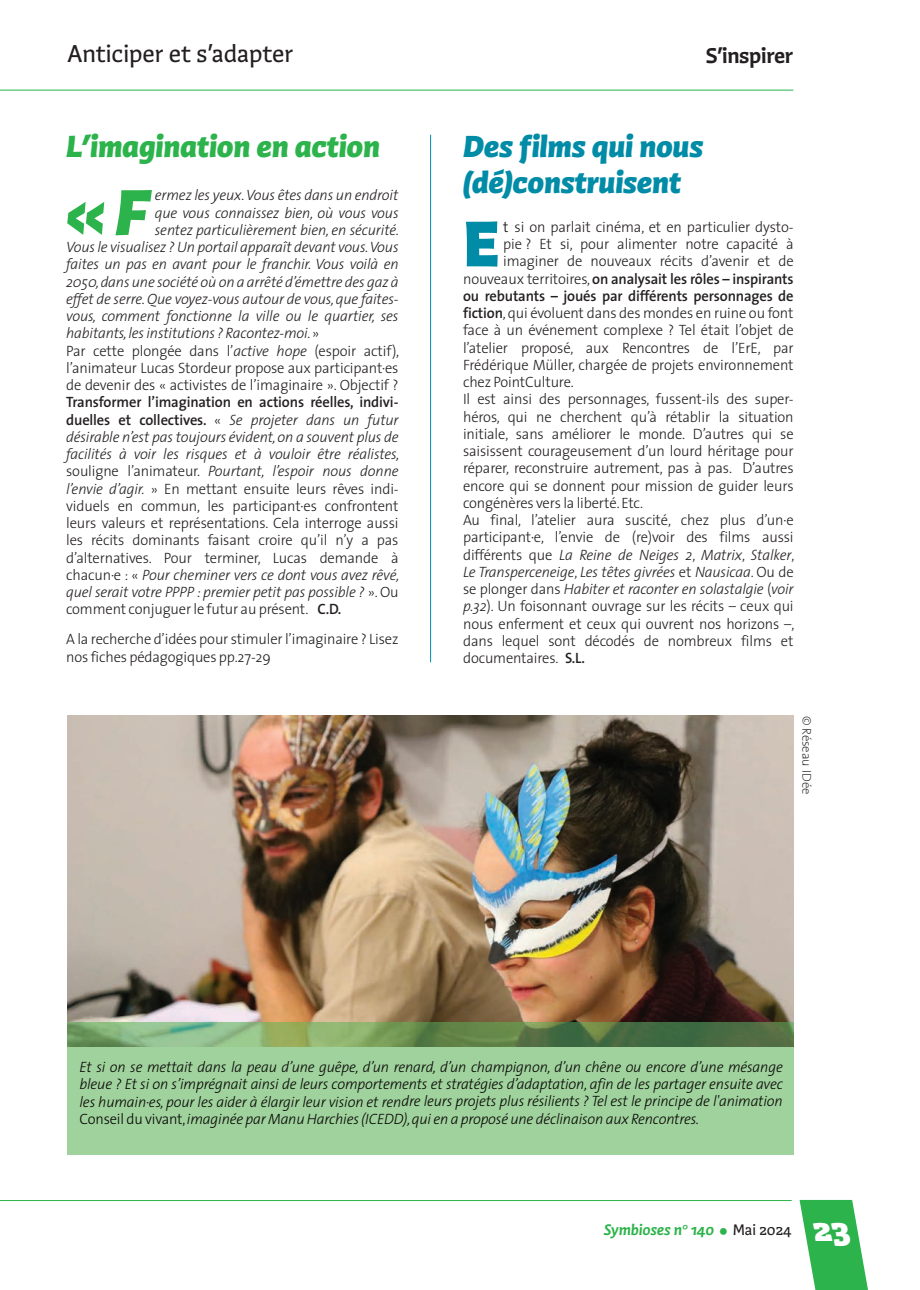
<style>
.page{position:relative;width:920px;height:1290px;background:#fff}
.page>*{position:absolute;margin:0;border:0;box-sizing:border-box;transform-origin:0 0}
.t1{font:italic 900 63.45px "Winco";color:#2cb34b}
.t2{font:900 63.45px "Winco";color:#008ba7}
.t3{font:italic 900 30px/36px "Winco";color:#008ba7}
.t4{font:italic 900 30px "Winco";color:#2cb34b}
.t5{font:24px "Winco";color:#231f20}
.t6{font:700 21px "Winco";letter-spacing:-.015em;color:#231f20}
.t7{font:300 15px/17.2px "The Sans";letter-spacing:-.01em;color:#231f20;text-align:justify}
.t8{font:italic 300 15px "The Sans";letter-spacing:-.01em;color:#231f20}
.t9{font:italic 300 15px/17.2px "The Sans";letter-spacing:-.01em;color:#080505;text-align:justify}
.t10{font:600 15px "The Sans";letter-spacing:-.01em;color:#231f20}
.t11{font:italic 700 15px "Winco";color:#2cb34b}
.t12{font:200 12.75px "The Sans";color:#231f20}
.s1{font-style:normal}
.s2{font-style:italic}
.s3{font-weight:600}
.s4{color:#080505}
.s5{font-weight:300}
.s6{font-weight:400;font-style:normal;color:#231f20}
.s7{font-weight:900;font-size:33px;color:#fff}
</style>
<div class="page">
<hr style="left:0;top:90px;width:793px;height:1px;background:#2cb34b">
<svg style="left:799px;top:1200px;width:69px;height:90px"></svg>
<hr style="left:0;top:1200px;width:792px;height:1px;background:#2cb34b">
<img style="left:68px;top:716px;width:726px;height:307px">
<div style="left:68px;top:1046px;width:726px;height:109px;background:#9fd29c"></div>
<img style="left:68px;top:1023px;width:726px;height:23px">
<hr style="left:430px;top:135px;width:1px;height:527px;background:#008ba7">
<h3 class="t5" style="left:68px;top:44px;width:227px">Anticiper et s’adapter</h3>
<h2 class="t4" style="left:66px;top:135px;width:315px">L’imagination en action</h2>
<h1 class="t1" style="left:66px;top:187px;width:84px">« F</h1>
<p class="t8" style="left:155px;top:189px;width:245px">ermez les yeux. Vous êtes dans un endroit</p>
<p class="t8" style="left:155px;top:207px;width:245px">que vous connaissez bien, où vous vous</p>
<p class="t8" style="left:155px;top:224px;width:246px">sentez particulièrement bien, en sécurité.</p>
<p class="t8" style="left:66px;top:241px;width:334px">Vous le visualisez ? Un portail apparaît devant vous. Vous</p>
<p class="t8" style="left:66px;top:258px;width:334px">faites un pas en avant pour le franchir. Vous voilà en</p>
<p class="t8" style="left:66px;top:276px;width:334px">2050, dans une société où on a arrêté d’émettre des gaz à</p>
<p class="t8" style="left:66px;top:293px;width:334px">effet de serre. Que voyez-vous autour de vous, que faites-</p>
<p class="t8" style="left:66px;top:310px;width:334px">vous, comment fonctionne la ville ou le quartier, ses</p>
<p class="t8" style="left:66px;top:327px;width:255px">habitants, les institutions ? Racontez-moi. <span class="s1">»</span></p>
<p class="t7" style="left:66px;top:343px;width:335px">Par cette plongée dans l’<span class="s2">active hope</span> (espoir actif),</p>
<p class="t7" style="left:66px;top:361px;width:334px">l’animateur Lucas Stordeur propose aux participant·es</p>
<p class="t7" style="left:66px;top:378px;width:334px">de devenir des « activistes de l’imaginaire ». Objectif ?</p>
<p class="t7" style="left:66px;top:395px;width:335px"><span class="s3">Transformer l’imagination en actions réelles, indivi&shy;duelles et collectives.</span> « <span class="s2">Se projeter dans un futur désirable n’est pas toujours évident, on a souvent plus de facilités à voir les risques et à vouloir être réalistes, </span>souligne l’animateur. <span class="s2">Pourtant, l’espoir nous donne l’envie d’agir.</span> » En mettant ensuite leurs rêves indi&shy;viduels en commun, les participant·es confrontent leurs valeurs et représentations. Cela interroge aussi les récits dominants faisant croire qu’il n’y a pas d’alternatives. Pour terminer, Lucas demande à chacun·e : « <span class="s2">Pour cheminer vers ce dont vous avez rêvé, quel serait votre PPPP : premier petit pas possible ?</span> ». Ou comment conjuguer le futur au présent. <span class="s3">C.D.</span></p>
<p class="t7" style="left:66px;top:632px;width:334px">A la recherche d’idées pour stimuler l’imaginaire ? Lisez nos fiches pédagogiques pp.27-29</p>
<h3 class="t6" style="left:706px;top:47px;width:89px">S’inspirer</h3>
<h2 class="t3" style="left:463px;top:131px;width:241px">Des films qui nous (dé)construisent</h2>
<h1 class="t2" style="left:463px;top:207px;width:38px">E</h1>
<p class="t7" style="left:503px;top:220px;width:292px"><span class="s4">t</span> si on parlait cinéma, et en particulier dysto-</p>
<p class="t7" style="left:503px;top:237px;width:292px">pie ? Et si, pour alimenter notre capacité à</p>
<p class="t7" style="left:503px;top:254px;width:292px">imaginer de nouveaux récits d’avenir et de</p>
<p class="t10" style="left:463px;top:273px;width:332px"><span class="s5">nouveaux territoires,</span> on analysait les rôles – inspirants</p>
<p class="t10" style="left:463px;top:290px;width:332px">ou rebutants – joués par différents personnages de</p>
<p class="t7" style="left:463px;top:306px;width:332px"><span class="s3">fiction</span>, qui évoluent dans des mondes en ruine ou font</p>
<p class="t7" style="left:463px;top:323px;width:332px">face à un événement complexe ? Tel était l’objet de</p>
<p class="t7" style="left:463px;top:340px;width:332px">l’atelier proposé, aux Rencontres de l’ErE, par</p>
<p class="t7" style="left:463px;top:358px;width:332px">Frédérique Müller, chargée de projets environnement</p>
<p class="t7" style="left:463px;top:375px;width:112px">chez PointCulture.</p>
<p class="t7" style="left:463px;top:392px;width:332px">Il est ainsi des personnages, fussent-ils des super-</p>
<p class="t7" style="left:463px;top:409px;width:332px">héros, qui ne cherchent qu’à rétablir la situation</p>
<p class="t7" style="left:463px;top:427px;width:332px">initiale, sans améliorer le monde. D’autres qui se</p>
<p class="t7" style="left:463px;top:444px;width:332px">saisissent courageusement d’un lourd héritage pour</p>
<p class="t7" style="left:463px;top:461px;width:332px">réparer, reconstruire autrement, pas à pas. D’autres</p>
<p class="t7" style="left:463px;top:478px;width:332px">encore qui se donnent pour mission de guider leurs</p>
<p class="t7" style="left:463px;top:496px;width:182px">congénères vers la liberté. Etc.</p>
<p class="t7" style="left:463px;top:513px;width:332px">Au final, l’atelier aura suscité, chez plus d’un·e</p>
<p class="t7" style="left:463px;top:530px;width:332px">participant·e, l’envie de (re)voir des films aussi</p>
<p class="t8" style="left:463px;top:549px;width:333px"><span class="s1">différents que</span> La Reine de Neiges 2<span class="s1">,</span> Matrix<span class="s1">,</span> Stalker<span class="s1">,</span></p>
<p class="t8" style="left:463px;top:566px;width:332px">Le Transperceneige<span class="s1">,</span> Les têtes givrées <span class="s1">et</span> Nausicaa<span class="s1">. Ou de</span></p>
<p class="t8" style="left:463px;top:583px;width:332px"><span class="s1">se plonger dans</span> Habiter et raconter en solastalgie <span class="s1">(</span>voir</p>
<p class="t7" style="left:463px;top:599px;width:332px"><span class="s2">p.32</span>). Un foisonnant ouvrage sur les récits – ceux qui</p>
<p class="t7" style="left:463px;top:616px;width:333px">nous enferment et ceux qui ouvrent nos horizons –,</p>
<p class="t7" style="left:463px;top:634px;width:332px">dans lequel sont décodés de nombreux films et</p>
<p class="t7" style="left:463px;top:651px;width:123px">documentaires. <span class="s3">S.L.</span></p>
<p class="t12" style="left:811px;top:716px;width:80px;rotate:90deg">© Réseau IDée</p>
<p class="t9" style="left:79px;top:1060px;width:705px">Et si on se mettait dans la peau d’une guêpe, d’un renard, d’un champignon, d’un chêne ou encore d’une mésange bleue ? Et si on s’imprégnait ainsi de leurs comportements et stratégies d’adaptation, afin de les partager ensuite avec les humain·es, pour les aider à élargir leur vision et rendre leurs projets plus résilients ? Tel est le principe de l'animation <span class="s1">Conseil du vivant,</span> imaginée par Manu Harchies (ICEDD), qui en a proposé une déclinaison aux Rencontres.</p>
<p class="t11" style="left:604px;top:1224px;width:249px">Symbioses n° 140 <span class="s6">Mai 2024</span> <span class="s7">23</span></p>
</div>
